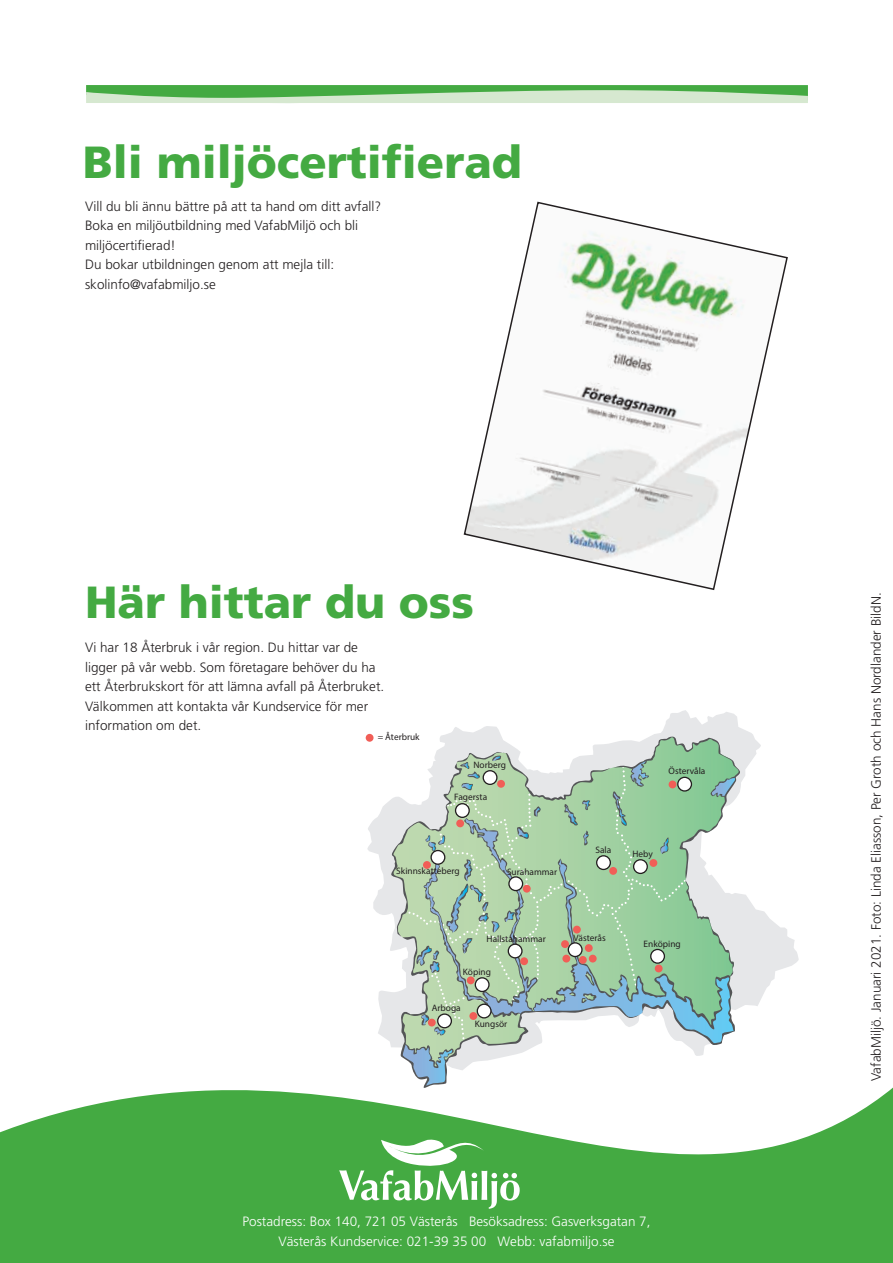
<style>
.page{position:relative;width:893px;height:1263px;background:#fff}
.page>*{position:absolute;margin:0;border:0;box-sizing:border-box;transform-origin:0 0}
.t1{font:900 45px "Frutiger LT Std";color:#44aa42}
.t2{font:300 13.5px/19.5px "Frutiger LT Std";color:#231f20}
.t3{font:300 13.5px/19.5px "Frutiger LT Std";color:#fff;text-align:center}
.t4{font:700 9.3px "Myriad";color:#231f20}
</style>
<div class="page">
<svg style="left:0;top:1087px;width:893px;height:176px;fill:#44aa42"></svg>
<svg style="left:339px;top:1124px;width:181px;height:85px"></svg>
<svg style="left:366px;top:710px;width:433px;height:335px"></svg>
<svg style="left:391px;top:736px;width:350px;height:352px"></svg>
<div style="left:366px;top:734px;width:8px;height:8px;background:#f15e57;border-radius:50%"></div>
<div style="left:428px;top:1018px;width:8px;height:9px;background:#f15e57;border-radius:50%"></div>
<div style="left:609px;top:867px;width:8px;height:8px;background:#f15e57;border-radius:50%"></div>
<div style="left:523px;top:885px;width:8px;height:8px;background:#f15e57;border-radius:50%"></div>
<div style="left:423px;top:861px;width:8px;height:8px;background:#f15e57;border-radius:50%"></div>
<div style="left:520px;top:957px;width:8px;height:8px;background:#f15e57;border-radius:50%"></div>
<div style="left:467px;top:976px;width:8px;height:8px;background:#f15e57;border-radius:50%"></div>
<div style="left:469px;top:1012px;width:8px;height:8px;background:#f15e57;border-radius:50%"></div>
<div style="left:649px;top:859px;width:8px;height:8px;background:#f15e57;border-radius:50%"></div>
<svg style="left:668px;top:780px;width:9px;height:8px"></svg>
<div style="left:655px;top:964px;width:8px;height:8px;background:#f15e57;border-radius:50%"></div>
<div style="left:456px;top:819px;width:8px;height:8px;background:#f15e57;border-radius:50%"></div>
<div style="left:497px;top:780px;width:8px;height:8px;background:#f15e57;border-radius:50%"></div>
<div style="left:561px;top:940px;width:8px;height:8px;background:#f15e57;border-radius:50%"></div>
<div style="left:585px;top:944px;width:8px;height:8px;background:#f15e57;border-radius:50%"></div>
<div style="left:589px;top:954px;width:8px;height:9px;background:#f15e57;border-radius:50%"></div>
<div style="left:579px;top:956px;width:8px;height:8px;background:#f15e57;border-radius:50%"></div>
<div style="left:562px;top:954px;width:8px;height:9px;background:#f15e57;border-radius:50%"></div>
<div style="left:573px;top:925px;width:8px;height:9px;background:#f15e57;border-radius:50%"></div>
<div style="left:651px;top:949px;width:13px;height:14px;background:#fff;border-radius:50%"></div>
<div style="left:650px;top:949px;width:15px;height:15px;border:1px solid #231f20;border-radius:50%"></div>
<div style="left:568px;top:943px;width:14px;height:13px;background:#fff;border-radius:50%"></div>
<div style="left:568px;top:942px;width:15px;height:15px;border:1px solid #231f20;border-radius:50%"></div>
<div style="left:475px;top:978px;width:14px;height:13px;background:#fff;border-radius:50%"></div>
<div style="left:475px;top:977px;width:15px;height:15px;border:1px solid #231f20;border-radius:50%"></div>
<svg style="left:477px;top:1004px;width:14px;height:14px"></svg>
<div style="left:477px;top:1003px;width:15px;height:15px;border:1px solid #231f20;border-radius:50%"></div>
<div style="left:438px;top:1014px;width:13px;height:14px;background:#fff;border-radius:50%"></div>
<div style="left:437px;top:1013px;width:15px;height:15px;border:1px solid #231f20;border-radius:50%"></div>
<div style="left:508px;top:944px;width:14px;height:14px;background:#fff;border-radius:50%"></div>
<div style="left:508px;top:943px;width:15px;height:15px;border:1px solid #231f20;border-radius:50%"></div>
<svg style="left:597px;top:856px;width:13px;height:13px"></svg>
<div style="left:596px;top:855px;width:15px;height:15px;border:1px solid #231f20;border-radius:50%"></div>
<svg style="left:634px;top:860px;width:13px;height:13px"></svg>
<div style="left:633px;top:859px;width:15px;height:15px;border:1px solid #231f20;border-radius:50%"></div>
<div style="left:509px;top:877px;width:14px;height:13px;background:#fff;border-radius:50%"></div>
<div style="left:508px;top:876px;width:15px;height:15px;border:1px solid #231f20;border-radius:50%"></div>
<div style="left:431px;top:850px;width:14px;height:14px;background:#fff;border-radius:50%"></div>
<div style="left:430px;top:850px;width:15px;height:15px;border:1px solid #231f20;border-radius:50%"></div>
<div style="left:455px;top:804px;width:14px;height:13px;background:#fff;border-radius:50%"></div>
<div style="left:455px;top:803px;width:15px;height:15px;border:1px solid #231f20;border-radius:50%"></div>
<div style="left:483px;top:771px;width:14px;height:13px;background:#fff;border-radius:50%"></div>
<div style="left:483px;top:770px;width:14px;height:15px;border:1px solid #231f20;border-radius:50%"></div>
<div style="left:678px;top:777px;width:13px;height:14px;background:#fff;border-radius:50%"></div>
<div style="left:677px;top:777px;width:15px;height:15px;border:1px solid #231f20;border-radius:50%"></div>
<svg style="left:463px;top:201px;width:325px;height:389px"></svg>
<svg style="left:86px;top:85px;width:722px;height:18px"></svg>
<h1 class="t1" style="left:83px;top:135px;width:441px">Bli miljöcertifierad</h1>
<p class="t2" style="left:85px;top:196px;width:298px">Vill du bli ännu bättre på att ta hand om ditt avfall?<br>Boka en miljöutbildning med VafabMiljö och bli miljöcertifierad!<br>Du bokar utbildningen genom att mejla till: skolinfo@vafabmiljo.se</p>
<h1 class="t1" style="left:85px;top:575px;width:390px">Här hittar du oss</h1>
<p class="t2" style="left:85px;top:638px;width:301px">Vi har 18 Återbruk i vår region. Du hittar var de ligger på vår webb. Som företagare behöver du ha ett Återbrukskort för att lämna avfall på Återbruket.<br>Välkommen att kontakta vår Kundservice för mer information om det.</p>
<p class="t4" style="left:378px;top:731px;width:43px">= Återbruk</p>
<p class="t4" style="left:473px;top:759px;width:34px">Norberg</p>
<p class="t4" style="left:454px;top:791px;width:34px">Fagersta</p>
<p class="t4" style="left:396px;top:865px;width:65px">Skinnskatteberg</p>
<p class="t4" style="left:507px;top:866px;width:52px">Surahammar</p>
<p class="t4" style="left:669px;top:765px;width:38px">Östervåla</p>
<p class="t4" style="left:595px;top:844px;width:17px">Sala</p>
<p class="t4" style="left:632px;top:848px;width:22px">Heby</p>
<p class="t4" style="left:487px;top:933px;width:61px">Hallstahammar</p>
<p class="t4" style="left:574px;top:932px;width:34px">Västerås</p>
<p class="t4" style="left:463px;top:966px;width:30px">Köping</p>
<p class="t4" style="left:432px;top:1002px;width:30px">Arboga</p>
<p class="t4" style="left:475px;top:1018px;width:34px">Kungsör</p>
<p class="t4" style="left:644px;top:938px;width:39px">Enköping</p>
<p class="t3" style="left:242px;top:1212px;width:410px">Postadress: Box 140, 721 05 Västerås Besöksadress: Gasverksgatan 7,<br>Västerås Kundservice: 021-39 35 00 Webb: vafabmiljo.se</p>
<p class="t2" style="left:867px;top:1081px;width:490px;rotate:-90deg">VafabMiljö. Januari 2021. Foto: Linda Eliasson, Per Groth och Hans Nordlander BildN.</p>
</div>
